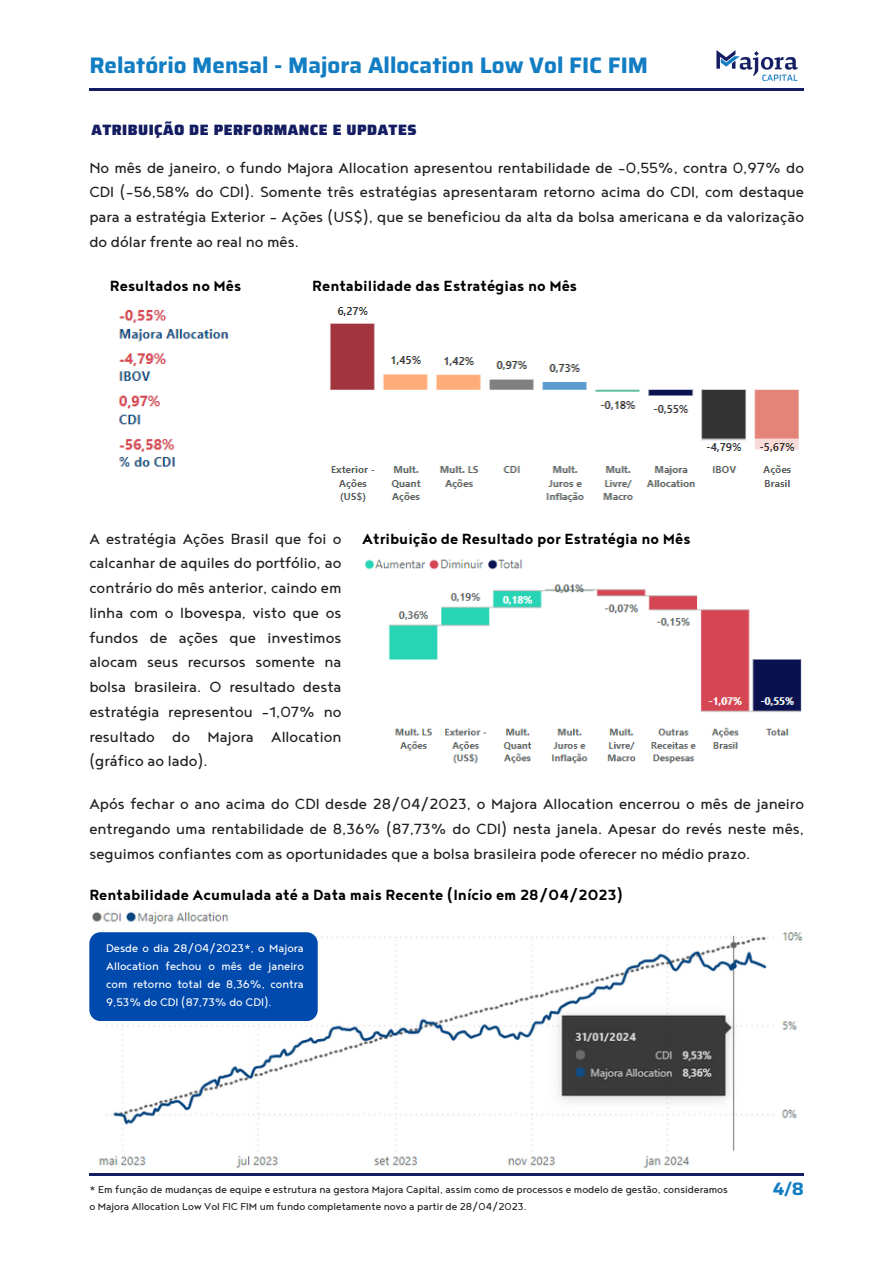
<style>
.page{position:relative;width:893px;height:1264px;background:#fff}
.page>*{position:absolute;margin:0;border:0;box-sizing:border-box;transform-origin:0 0}
.t1{font:700 22.5px "Saira";color:#127dc3}
.t2{font:18px/24.8px "Noyh";color:#231f20;text-align:justify}
.t3{font:700 18px "Noyh";color:#000}
.t4{font:700 18px "Saira";color:#127dc3}
.t5{font:900 15px "Saira";letter-spacing:.03em;color:#141c62}
.t6{font:13.5px/18px "Noyh";color:#fff;text-align:justify}
.t7{font:12.3px/16.8px "Noyh";color:#231f20}
</style>
<div class="page">
<hr style="left:89px;top:88px;width:715px;height:3px;background:#141c62">
<img style="left:716px;top:50px;width:82px;height:31px">
<hr style="left:89px;top:1172px;width:715px;height:3px;background:#141c62">
<img style="left:118px;top:310px;width:111px;height:157px">
<img style="left:330px;top:307px;width:469px;height:195px">
<img style="left:364px;top:559px;width:438px;height:205px">
<img style="left:89px;top:912px;width:714px;height:256px">
<div style="left:89px;top:932px;width:229px;height:89px;background:#004aad;border-radius:11px"></div>
<h2 class="t1" style="left:89px;top:47px;width:560px">Relatório Mensal - Majora Allocation Low Vol FIC FIM</h2>
<p class="t5" style="left:91px;top:118px;width:326px">ATRIBUIÇÃO DE PERFORMANCE E UPDATES</p>
<h5 class="t2" style="left:89px;top:157px;width:716px">No mês de janeiro, o fundo Majora Allocation apresentou rentabilidade de -0,55%, contra 0,97% do CDI (-56,58% do CDI). Somente três estratégias apresentaram retorno acima do CDI, com destaque para a estratégia Exterior - Ações (US$), que se beneficiou da alta da bolsa americana e da valorização do dólar frente ao real no mês.</h5>
<h3 class="t3" style="left:110px;top:277px;width:133px">Resultados no Mês</h3>
<p class="t3" style="left:312px;top:277px;width:266px">Rentabilidade das Estratégias no Mês</p>
<p class="t2" style="left:89px;top:528px;width:253px">A estratégia Ações Brasil que foi o calcanhar de aquiles do portfólio, ao contrário do mês anterior, caindo em linha com o Ibovespa, visto que os fundos de ações que investimos alocam seus recursos somente na bolsa brasileira. O resultado desta estratégia representou -1,07% no resultado do Majora Allocation (gráfico ao lado).</p>
<p class="t2" style="left:89px;top:794px;width:716px">Após fechar o ano acima do CDI desde 28/04/2023, o Majora Allocation encerrou o mês de janeiro entregando uma rentabilidade de 8,36% (87,73% do CDI) nesta janela. Apesar do revés neste mês, seguimos confiantes com as oportunidades que a bolsa brasileira pode oferecer no médio prazo.</p>
<h2 class="t3" style="left:362px;top:530px;width:330px">Atribuição de Resultado por Estratégia no Mês</h2>
<p class="t3" style="left:89px;top:887px;width:535px">Rentabilidade Acumulada até a Data mais Recente (Início em 28/04/2023)</p>
<h2 class="t6" style="left:106px;top:940px;width:199px">Desde o dia 28/04/2023*, o Majora Allocation fechou o mês de janeiro com retorno total de 8,36%, contra 9,53% do CDI (87,73% do CDI).</h2>
<h3 class="t7" style="left:89px;top:1182px;width:640px">* Em função de mudanças de equipe e estrutura na gestora Majora Capital, assim como de processos e modelo de gestão, consideramos o Majora Allocation Low Vol FIC FIM um fundo completamente novo a partir de 28/04/2023.</h3>
<h2 class="t4" style="left:772px;top:1174px;width:33px">4/8</h2>
</div>
